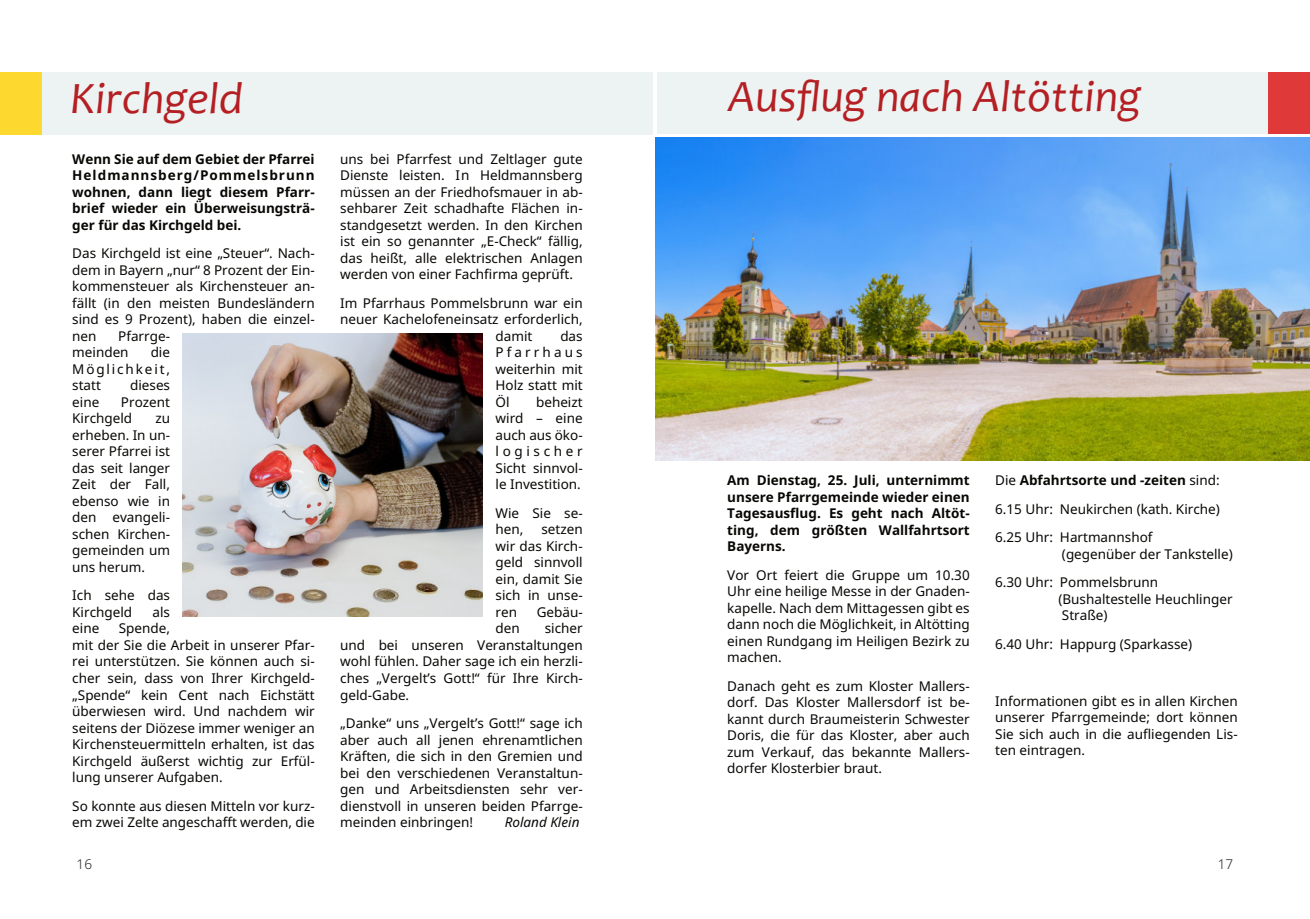
<style>
.page{position:relative;width:1310px;height:919px;background:#fff}
.page>*{position:absolute;margin:0;border:0;box-sizing:border-box;transform-origin:0 0}
.t1{font:italic 45px "Candara";color:#b41f23}
.t2{font:13.5px/16.5px "Noto Sans";color:#080704;text-align:justify}
.t3{font:700 13.5px/16.5px "Noto Sans";color:#080704;text-align:justify}
.t4{font:italic 13.5px "Noto Sans";color:#080704}
.t5{font:300 13.5px "Noto Sans";color:#231f20}
.s1{font-weight:700}
</style>
<div class="page">
<div style="left:42px;top:72px;width:610px;height:62px;background:#edf3f2"></div>
<img style="left:183px;top:333px;width:300px;height:283px">
<div style="left:657px;top:72px;width:653px;height:62px;background:#edf3f2"></div>
<div style="left:1268px;top:72px;width:42px;height:62px;background:#df393a"></div>
<img style="left:655px;top:138px;width:655px;height:323px">
<div style="left:0;top:72px;width:42px;height:62px;background:#fdd92f"></div>
<h1 class="t1" style="left:70px;top:80px;width:174px">Kirchgeld</h1>
<h1 class="t1" style="left:728px;top:78px;width:414px">Ausflug nach Altötting</h1>
<p class="t3" style="left:72px;top:150px;width:244px">Wenn Sie auf dem Gebiet der Pfarrei Heldmannsberg/Pommelsbrunn wohnen, dann liegt diesem Pfarr‐ brief wieder ein Überweisungsträ‐ ger für das Kirchgeld bei.</p>
<p class="t2" style="left:72px;top:245px;width:244px">Das Kirchgeld ist eine „Steuer“. Nach‐ dem in Bayern „nur“ 8 Prozent der Ein‐ kommensteuer als Kirchensteuer an‐ fällt (in den meisten Bundesländern sind es 9 Prozent), haben die einzel‐ nen</p>
<p class="t2" style="left:72px;top:327px;width:99px;text-indent:46px">Pfarrge‐ meinden</p>
<p class="t2" style="left:72px;top:344px;width:99px;text-indent:78px">die Möglichkeit, statt</p>
<p class="t2" style="left:130px;top:377px;width:41px">dieses</p>
<p class="t2" style="left:72px;top:393px;width:29px">eine</p>
<p class="t2" style="left:72px;top:393px;width:99px;text-indent:49px">Prozent<br>Kirchgeld</p>
<p class="t2" style="left:72px;top:410px;width:99px;text-indent:83px">zu erheben. In un‐ serer Pfarrei ist das seit langer Zeit der Fall, ebenso wie in den evangeli‐ schen Kirchen‐ gemeinden um uns herum.</p>
<p class="t2" style="left:72px;top:587px;width:99px">Ich sehe das<br>Kirchgeld</p>
<p class="t2" style="left:153px;top:603px;width:19px">als</p>
<p class="t2" style="left:340px;top:150px;width:244px">uns bei Pfarrfest und Zeltlager gute Dienste leisten. In Heldmannsberg müssen an der Friedhofsmauer in ab‐ sehbarer Zeit schadhafte Flächen in‐ standgesetzt werden. In den Kirchen ist ein so genannter „E-Check“ fällig, das heißt, alle elektrischen Anlagen werden von einer Fachfirma geprüft.</p>
<p class="t2" style="left:340px;top:294px;width:244px">Im Pfarrhaus Pommelsbrunn war ein</p>
<p class="t2" style="left:340px;top:311px;width:244px">neuer Kachelofeneinsatz erforderlich,</p>
<p class="t2" style="left:495px;top:327px;width:38px">damit</p>
<p class="t2" style="left:495px;top:327px;width:89px;text-indent:65px">das Pfarrhaus weiterhin mit Holz statt mit Öl</p>
<p class="t2" style="left:495px;top:393px;width:89px;text-indent:41px">beheizt wird – eine auch aus öko‐ logischer Sicht sinnvol‐ le Investition.</p>
<p class="t2" style="left:495px;top:504px;width:89px">Wie Sie se‐ hen,</p>
<p class="t2" style="left:495px;top:521px;width:89px;text-indent:46px">setzen wir das Kirch‐ geld sinnvoll ein, damit Sie sich in unse‐ ren</p>
<p class="t2" style="left:537px;top:603px;width:48px">Gebäu‐</p>
<p class="t2" style="left:72px;top:620px;width:244px;text-align:left;text-indent:47px">Spende,<br>mit der Sie die Arbeit in unserer Pfar‐ rei unterstützen. Sie können auch si‐ cher sein, dass von Ihrer Kirchgeld-„Spende“ kein Cent nach Eichstätt überwiesen wird. Und nachdem wir seitens der Diözese immer weniger an<br>Kirchensteuermitteln erhalten, ist das<br>Kirchgeld äußerst wichtig zur Erfül‐ lung unserer Aufgaben.</p>
<p class="t2" style="left:72px;top:797px;width:244px">So konnte aus diesen Mitteln vor kurz‐ em zwei Zelte angeschafft werden, die</p>
<p class="t2" style="left:72px;top:620px;width:29px">eine</p>
<p class="t2" style="left:340px;top:620px;width:244px;text-indent:204px">sicher und bei unseren Veranstaltungen wohl fühlen. Daher sage ich ein herzli‐ ches „Vergelt’s Gott!“ für Ihre Kirch‐ geld-Gabe.</p>
<p class="t2" style="left:340px;top:714px;width:244px">„Danke“ uns „Vergelt’s Gott!“ sage ich aber auch all jenen ehrenamtlichen Kräften, die sich in den Gremien und bei den verschiedenen Veranstaltun‐ gen und Arbeitsdiensten sehr ver‐ dienstvoll in unseren beiden Pfarrge‐ meinden einbringen!</p>
<p class="t2" style="left:495px;top:620px;width:26px">den</p>
<p class="t4" style="left:505px;top:812px;width:76px">Roland Klein</p>
<p class="t3" style="left:727px;top:471px;width:244px">Am Dienstag, 25. Juli, unternimmt unsere Pfarrgemeinde wieder einen Tagesausflug. Es geht nach Altöt‐ ting, dem größten Wallfahrtsort Bayerns.</p>
<p class="t2" style="left:727px;top:566px;width:244px">Vor Ort feiert die Gruppe um 10.30<br>Uhr eine heilige Messe in der Gnaden‐ kapelle. Nach dem Mittagessen gibt es dann noch die Möglichkeit, in Altötting einen Rundgang im Heiligen Bezirk zu machen.</p>
<p class="t2" style="left:727px;top:677px;width:244px">Danach geht es zum Kloster Mallers‐ dorf. Das Kloster Mallersdorf ist be‐ kannt durch Braumeisterin Schwester Doris, die für das Kloster, aber auch zum Verkauf, das bekannte Mallers‐ dorfer Klosterbier braut.</p>
<p class="t2" style="left:995px;top:465px;width:226px;line-height:28.5px">Die <span class="s1">Abfahrtsorte und -zeiten</span> sind:<br>6.15 Uhr: Neukirchen (kath. Kirche)<br>6.25 Uhr: Hartmannshof</p>
<p class="t2" style="left:995px;top:539px;width:239px;line-height:28.5px;text-indent:67px">(gegenüber der Tankstelle)<br>6.30 Uhr: Pommelsbrunn</p>
<p class="t2" style="left:1058px;top:590px;width:176px">(Bushaltestelle Heuchlinger<br>Straße)</p>
<p class="t2" style="left:995px;top:635px;width:198px">6.40 Uhr: Happurg (Sparkasse)</p>
<p class="t2" style="left:995px;top:692px;width:244px">Informationen gibt es in allen Kirchen unserer Pfarrgemeinde; dort können Sie sich auch in die aufliegenden Lis‐ ten eintragen.</p>
<p class="t5" style="left:77px;top:854px;width:17px">16</p>
<p class="t5" style="left:1218px;top:854px;width:17px">17</p>
</div>
